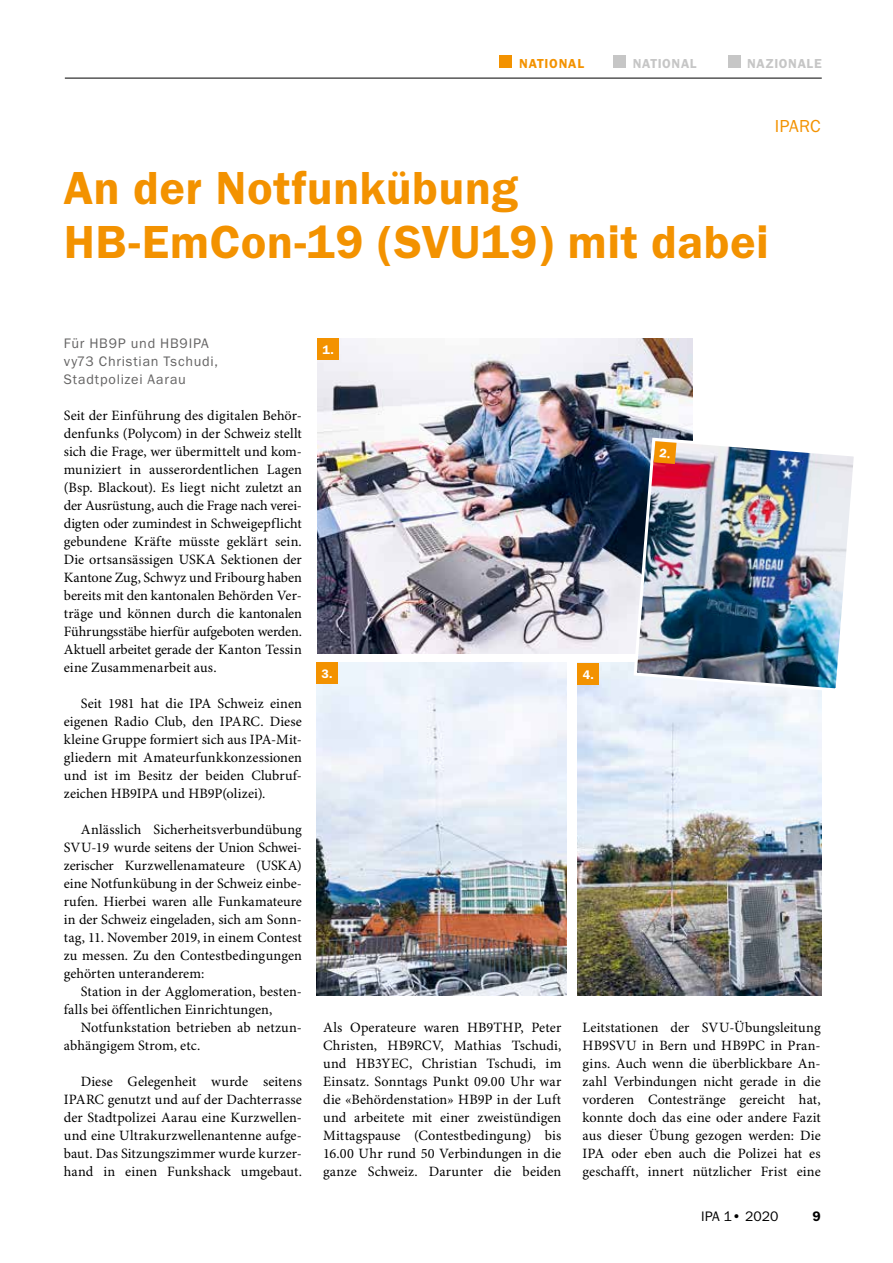
<style>
.page{position:relative;width:893px;height:1263px;background:#fff}
.page>*{position:absolute;margin:0;border:0;box-sizing:border-box;transform-origin:0 0}
.t1{font:600 48px/54px "Franklin Gothic Itc T";letter-spacing:.005em;color:#f39200}
.t2{font:18px "Franklin Gothic Itc T";letter-spacing:.005em;color:#f39200}
.t3{font:14.25px/18px "Minion Pro";letter-spacing:.005em;color:#000;text-align:justify}
.t4{font:14.25px/18px "Franklin Gothic Itc T";letter-spacing:.055em;color:#646363}
.t5{font:14.25px "Franklin Gothic Itc T";color:#000}
.t6{font:600 14.25px "Franklin Gothic Itc T";color:#000}
.t7{font:600 13.5px "Franklin Gothic Itc T";letter-spacing:.05em;color:#c6c6c6}
.t8{font:600 13.5px "Franklin Gothic Itc T";letter-spacing:.06em;color:#f39200}
.t9{font:600 12.75px "Franklin Gothic Itc T";color:#fff}
</style>
<div class="page">
<hr style="left:65px;top:78px;width:757px;height:1px;background:#000">
<div style="left:500px;top:55px;width:12px;height:13px;background:#f39200"></div>
<div style="left:613px;top:55px;width:13px;height:13px;background:#c6c6c6"></div>
<div style="left:728px;top:55px;width:12px;height:13px;background:#c6c6c6"></div>
<img style="left:317px;top:339px;width:376px;height:315px">
<div style="left:317px;top:339px;width:22px;height:21px;background:#f39200"></div>
<img style="left:316px;top:663px;width:251px;height:333px">
<div style="left:316px;top:663px;width:22px;height:21px;background:#f39200"></div>
<img style="left:578px;top:663px;width:243px;height:333px">
<div style="left:578px;top:663px;width:21px;height:21px;background:#f39200"></div>
<img style="left:632px;top:436px;width:222px;height:257px">
<svg style="left:654px;top:441px;width:22px;height:23px"></svg>
<p class="t8" style="left:519px;top:56px;width:67px">NATIONAL</p>
<p class="t7" style="left:633px;top:56px;width:66px">NATIONAL</p>
<p class="t7" style="left:747px;top:56px;width:76px">NAZIONALE</p>
<p class="t2" style="left:775px;top:115px;width:47px">IPARC</p>
<h1 class="t1" style="left:64px;top:160px;width:707px">An der Notfunkübung<br>HB-EmCon-19 (SVU19) mit dabei</h1>
<p class="t4" style="left:64px;top:334px;width:156px">Für HB9P und HB9IPA vy73 Christian Tschudi,<br>Stadtpolizei Aarau</p>
<p class="t3" style="left:64px;top:407px;width:240px">Seit der Einführung des digitalen Behör&shy;denfunks (Polycom) in der Schweiz stellt sich die Frage, wer übermittelt und kom&shy;muniziert in ausserordentlichen Lagen (Bsp. Blackout). Es liegt nicht zuletzt an der Ausrüstung, auch die Frage nach verei&shy;digten oder zumindest in Schweigepflicht gebundene Kräfte müsste geklärt sein.<br>Die ortsansässigen USKA Sektionen der Kantone Zug, Schwyz und Fribourg haben bereits mit den kantonalen Behörden Ver&shy;träge und können durch die kantonalen Führungsstäbe hierfür aufgeboten werden.<br>Aktuell arbeitet gerade der Kanton Tessin eine Zusammenarbeit aus.</p>
<p class="t3" style="left:64px;top:695px;width:240px;text-indent:17px">Seit 1981 hat die IPA Schweiz einen eigenen Radio Club, den IPARC. Diese kleine Gruppe formiert sich aus IPA-Mit&shy;gliedern mit Amateurfunkkonzessionen und ist im Besitz der beiden Clubruf&shy;zeichen HB9IPA und HB9P(olizei).</p>
<p class="t3" style="left:64px;top:821px;width:240px;text-indent:17px">Anlässlich Sicherheitsverbundübung SVU-19 wurde seitens der Union Schwei&shy;zerischer Kurzwellenamateure (USKA) eine Notfunkübung in der Schweiz einbe&shy;rufen. Hierbei waren alle Funkamateure in der Schweiz eingeladen, sich am Sonn&shy;tag, 11. November 2019, in einem Contest zu messen. Zu den Contestbedingungen gehörten unteranderem:</p>
<p class="t3" style="left:64px;top:983px;width:240px;text-indent:17px">Station in der Agglomeration, besten&shy;falls bei öffentlichen Einrichtungen,</p>
<p class="t3" style="left:64px;top:1019px;width:240px;text-indent:17px">Notfunkstation betrieben ab netzun&shy;abhängigem Strom, etc.</p>
<p class="t3" style="left:64px;top:1073px;width:240px;text-indent:17px">Diese Gelegenheit wurde seitens IPARC genutzt und auf der Dachterrasse der Stadtpolizei Aarau eine Kurzwellen&shy;und eine Ultrakurzwellenantenne aufge&shy;baut. Das Sitzungszimmer wurde kurzer&shy;hand in einen Funkshack umgebaut.</p>
<p class="t9" style="left:322px;top:343px;width:13px">1.</p>
<p class="t9" style="left:321px;top:667px;width:13px">3.</p>
<p class="t9" style="left:583px;top:667px;width:13px">4.</p>
<p class="t3" style="left:323px;top:1019px;width:240px">Als Operateure waren HB9THP, Peter Christen, HB9RCV, Mathias Tschudi, und HB3YEC, Christian Tschudi, im Einsatz. Sonntags Punkt 09.00 Uhr war die «Behördenstation» HB9P in der Luft und arbeitete mit einer zweistündigen Mittagspause (Contestbedingung) bis 16.00 Uhr rund 50 Verbindungen in die ganze Schweiz. Darunter die beiden</p>
<p class="t3" style="left:583px;top:1019px;width:240px">Leitstationen der SVU-Übungsleitung HB9SVU in Bern und HB9PC in Pran&shy;gins. Auch wenn die überblickbare An&shy;zahl Verbindungen nicht gerade in die vorderen Contestränge gereicht hat, konnte doch das eine oder andere Fazit aus dieser Übung gezogen werden: Die IPA oder eben auch die Polizei hat es geschafft, innert nützlicher Frist eine</p>
<p class="t5" style="left:701px;top:1208px;width:79px">IPA 1• 2020</p>
<p class="t6" style="left:812px;top:1208px;width:10px">9</p>
</div>
